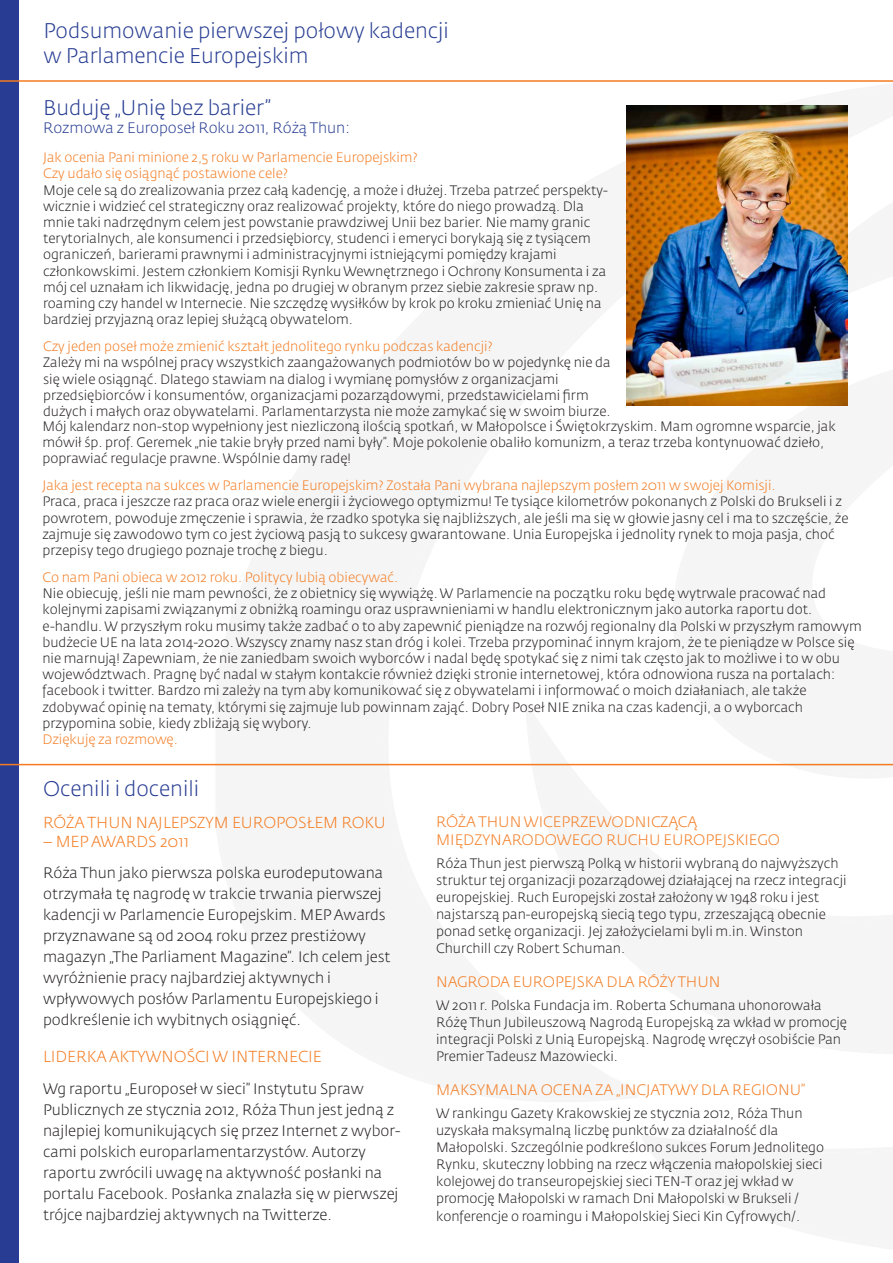
<style>
.page{position:relative;width:893px;height:1263px;background:#fff}
.page>*{position:absolute;margin:0;border:0;box-sizing:border-box;transform-origin:0 0}
.t1{font:300 21px/25.2px "Fedra Sans Std";color:#273c92}
.t2{font:300 15.75px "Fedra Sans Std";color:#f47b20}
.t3{font:300 15px/21px "Fedra Sans Std";color:#231f20}
.t4{font:300 15px/18px "Fedra Sans Std";color:#f47b20}
.t5{font:300 15px "Fedra Sans Std";color:#273c92}
.t6{font:300 13.5px/16.2px "Fedra Sans Std";color:#231f20}
.t7{font:300 13.5px/16.2px "Fedra Sans Std";color:#f47b20}
</style>
<div class="page">
<div style="left:0;top:0;width:18px;height:1263px;background:#273c92"></div>
<hr style="left:0;top:80px;width:893px;height:2px;background:#f47b20">
<hr style="left:0;top:764px;width:893px;height:1px;background:#f47b20">
<img style="left:627px;top:106px;width:220px;height:299px">
<h1 class="t1" style="left:44px;top:18px;width:407px">Podsumowanie pierwszej połowy kadencji w Parlamencie Europejskim</h1>
<h1 class="t1" style="left:43px;top:95px;width:229px">Buduję „Unię bez barier”</h1>
<p class="t5" style="left:43px;top:119px;width:308px">Rozmowa z Europoseł Roku 2011, Różą Thun:</p>
<p class="t7" style="left:43px;top:149px;width:376px">Jak ocenia Pani minione 2,5 roku w Parlamencie Europejskim?<br>Czy udało się osiągnąć postawione cele?</p>
<p class="t6" style="left:43px;top:182px;width:566px">Moje cele są do zrealizowania przez całą kadencję, a może i dłużej. Trzeba patrzeć perspekty&shy;wicznie i widzieć cel strategiczny oraz realizować projekty, które do niego prowadzą. Dla mnie taki nadrzędnym celem jest powstanie prawdziwej Unii bez barier. Nie mamy granic terytorialnych, ale konsumenci i przedsiębiorcy, studenci i emeryci borykają się z tysiącem ograniczeń, barierami prawnymi i administracyjnymi istniejącymi pomiędzy krajami członkowskimi. Jestem członkiem Komisji Rynku Wewnętrznego i Ochrony Konsumenta i za mój cel uznałam ich likwidację, jedna po drugiej w obranym przez siebie zakresie spraw np. roaming czy handel w Internecie. Nie szczędzę wysiłków by krok po kroku zmieniać Unię na bardziej przyjazną oraz lepiej służącą obywatelom.</p>
<p class="t7" style="left:43px;top:338px;width:451px">Czy jeden poseł może zmienić kształt jednolitego rynku podczas kadencji?</p>
<p class="t6" style="left:43px;top:355px;width:569px">Zależy mi na wspólnej pracy wszystkich zaangażowanych podmiotów bo w pojedynkę nie da się wiele osiągnąć. Dlatego stawiam na dialog i wymianę pomysłów z organizacjami przedsiębiorców i konsumentów, organizacjami pozarządowymi, przedstawicielami firm dużych i małych oraz obywatelami. Parlamentarzysta nie może zamykać się w swoim biurze.</p>
<p class="t6" style="left:42px;top:418px;width:795px">Mój kalendarz non-stop wypełniony jest niezliczoną ilością spotkań, w Małopolsce i Świętokrzyskim. Mam ogromne wsparcie, jak mówił śp. prof. Geremek „nie takie bryły przed nami były”. Moje pokolenie obaliło komunizm, a teraz trzeba kontynuować dzieło, poprawiać regulacje prawne. Wspólnie damy radę!</p>
<p class="t7" style="left:42px;top:477px;width:735px">Jaka jest recepta na sukces w Parlamencie Europejskim? Została Pani wybrana najlepszym posłem 2011 w swojej Komisji.</p>
<p class="t6" style="left:42px;top:493px;width:808px">Praca, praca i jeszcze raz praca oraz wiele energii i życiowego optymizmu! Te tysiące kilometrów pokonanych z Polski do Brukseli i z powrotem, powoduje zmęczenie i sprawia, że rzadko spotyka się najbliższych, ale jeśli ma się w głowie jasny cel i ma to szczęście, że zajmuje się zawodowo tym co jest życiową pasją to sukcesy gwarantowane. Unia Europejska i jednolity rynek to moja pasja, choć przepisy tego drugiego poznaje trochę z biegu.</p>
<p class="t7" style="left:42px;top:569px;width:357px">Co nam Pani obieca w 2012 roku. Politycy lubią obiecywać.</p>
<p class="t6" style="left:42px;top:585px;width:821px">Nie obiecuję, jeśli nie mam pewności, że z obietnicy się wywiążę. W Parlamencie na początku roku będę wytrwale pracować nad kolejnymi zapisami związanymi z obniżką roamingu oraz usprawnieniami w handlu elektronicznym jako autorka raportu dot. e-handlu. W przyszłym roku musimy także zadbać o to aby zapewnić pieniądze na rozwój regionalny dla Polski w przyszłym ramowym budżecie UE na lata 2014-2020. Wszyscy znamy nasz stan dróg i kolei. Trzeba przypominać innym krajom, że te pieniądze w Polsce się nie marnują! Zapewniam, że nie zaniedbam swoich wyborców i nadal będę spotykać się z nimi tak często jak to możliwe i to w obu województwach. Pragnę być nadal w stałym kontakcie również dzięki stronie internetowej, która odnowiona rusza na portalach: facebook i twitter. Bardzo mi zależy na tym aby komunikować się z obywatelami i informować o moich działaniach, ale także zdobywać opinię na tematy, którymi się zajmuje lub powinnam zająć. Dobry Poseł NIE znika na czas kadencji, a o wyborcach przypomina sobie, kiedy zbliżają się wybory.</p>
<p class="t7" style="left:42px;top:731px;width:137px">Dziękuję za rozmowę.</p>
<h1 class="t1" style="left:43px;top:776px;width:158px">Ocenili i docenili</h1>
<p class="t2" style="left:43px;top:812px;width:344px">RÓŻA THUN NAJLEPSZYM EUROPOSŁEM ROKU</p>
<p class="t2" style="left:43px;top:831px;width:148px">– MEP AWARDS 2011</p>
<p class="t3" style="left:43px;top:863px;width:349px">Róża Thun jako pierwsza polska eurodeputowana otrzymała tę nagrodę w trakcie trwania pierwszej kadencji w Parlamencie Europejskim. MEP Awards przyznawane są od 2004 roku przez prestiżowy magazyn „The Parliament Magazine”. Ich celem jest wyróżnienie pracy najbardziej aktywnych i wpływowych posłów Parlamentu Europejskiego i podkreślenie ich wybitnych osiągnięć.</p>
<p class="t2" style="left:43px;top:1047px;width:280px">LIDERKA AKTYWNOŚCI W INTERNECIE</p>
<p class="t3" style="left:43px;top:1078px;width:359px">Wg raportu „Europoseł w sieci” Instytutu Spraw Publicznych ze stycznia 2012, Róża Thun jest jedną z najlepiej komunikujących się przez Internet z wybor&shy;cami polskich europarlamentarzystów. Autorzy raportu zwrócili uwagę na aktywność posłanki na portalu Facebook. Posłanka znalazła się w pierwszej trójce najbardziej aktywnych na Twitterze.</p>
<p class="t4" style="left:436px;top:813px;width:345px">RÓŻA THUN WICEPRZEWODNICZĄCĄ<br>MIĘDZYNARODOWEGO RUCHU EUROPEJSKIEGO</p>
<p class="t6" style="left:436px;top:854px;width:412px;line-height:17.1px">Róża Thun jest pierwszą Polką w historii wybraną do najwyższych struktur tej organizacji pozarządowej działającej na rzecz integracji europejskiej. Ruch Europejski został założony w 1948 roku i jest najstarszą pan-europejską siecią tego typu, zrzeszającą obecnie ponad setkę organizacji. Jej założycielami byli m.in. Winston Churchill czy Robert Schuman.</p>
<p class="t4" style="left:436px;top:973px;width:286px">NAGRODA EUROPEJSKA DLA RÓŻY THUN</p>
<p class="t6" style="left:436px;top:996px;width:412px;line-height:17.1px">W 2011 r. Polska Fundacja im. Roberta Schumana uhonorowała Różę Thun Jubileuszową Nagrodą Europejską za wkład w promocję integracji Polski z Unią Europejską. Nagrodę wręczył osobiście Pan Premier Tadeusz Mazowiecki.</p>
<p class="t4" style="left:436px;top:1081px;width:371px">MAKSYMALNA OCENA ZA „INCJATYWY DLA REGIONU”</p>
<p class="t6" style="left:436px;top:1104px;width:390px;line-height:17.1px">W rankingu Gazety Krakowskiej ze stycznia 2012, Róża Thun uzyskała maksymalną liczbę punktów za działalność dla Małopolski. Szczególnie podkreślono sukces Forum Jednolitego Rynku, skuteczny lobbing na rzecz włączenia małopolskiej sieci kolejowej do transeuropejskiej sieci TEN-T oraz jej wkład w promocję Małopolski w ramach Dni Małopolski w Brukseli / konferencje o roamingu i Małopolskiej Sieci Kin Cyfrowych/.</p>
</div>
